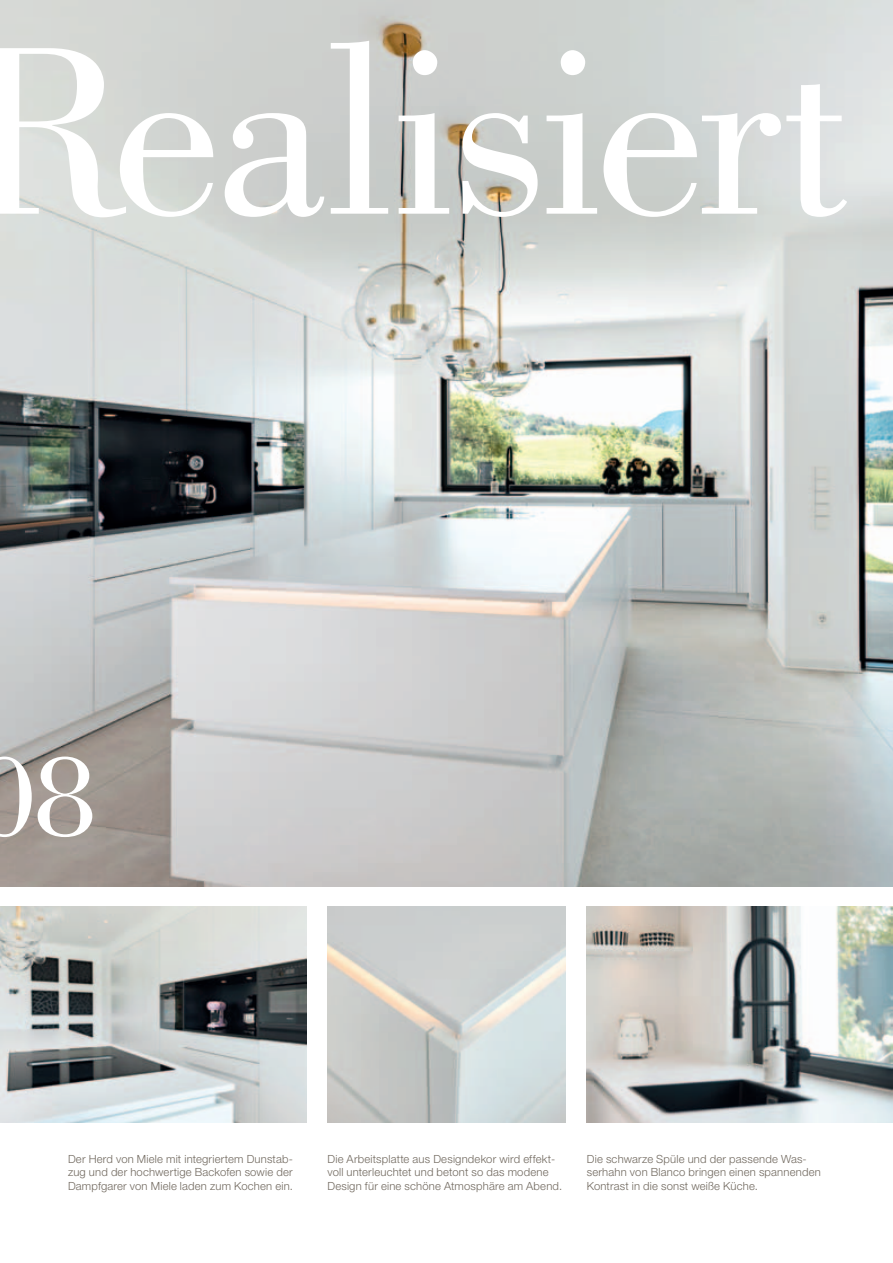
<style>
.page{position:relative;width:893px;height:1263px;background:#fff}
.page>*{position:absolute;margin:0;border:0;box-sizing:border-box;transform-origin:0 0}
.t1{font:247.8px "Bodoni";letter-spacing:-.03em;color:#fff}
.t2{font:120px "Bodoni";color:#fff}
.t3{font:300 11.25px/13.5px "Helvetica Neue";letter-spacing:.015em;color:#71695f}
</style>
<div class="page">
<img style="left:0;top:0;width:893px;height:887px">
<img style="left:0;top:907px;width:306px;height:216px">
<img style="left:587px;top:907px;width:306px;height:216px">
<img style="left:327px;top:907px;width:239px;height:216px">
<h1 class="t1" style="left:-34px;top:-6px;width:886px">Realisiert</h1>
<h2 class="t2" style="left:-26px;top:729px;width:122px">08</h2>
<p class="t3" style="left:68px;top:1152px;width:227px;text-align:justify">Der Herd von Miele mit integriertem Dunstab&shy;zug und der hochwertige Backofen sowie der Dampfgarer von Miele laden zum Kochen ein.</p>
<p class="t3" style="left:327px;top:1152px;width:236px">Die Arbeitsplatte aus Designdekor wird effekt&shy;voll unterleuchtet und betont so das modene<br>Design für eine schöne Atmosphäre am Abend.</p>
<p class="t3" style="left:587px;top:1152px;width:236px">Die schwarze Spüle und der passende Was&shy;serhahn von Blanco bringen einen spannenden<br>Kontrast in die sonst weiße Küche.</p>
</div>
